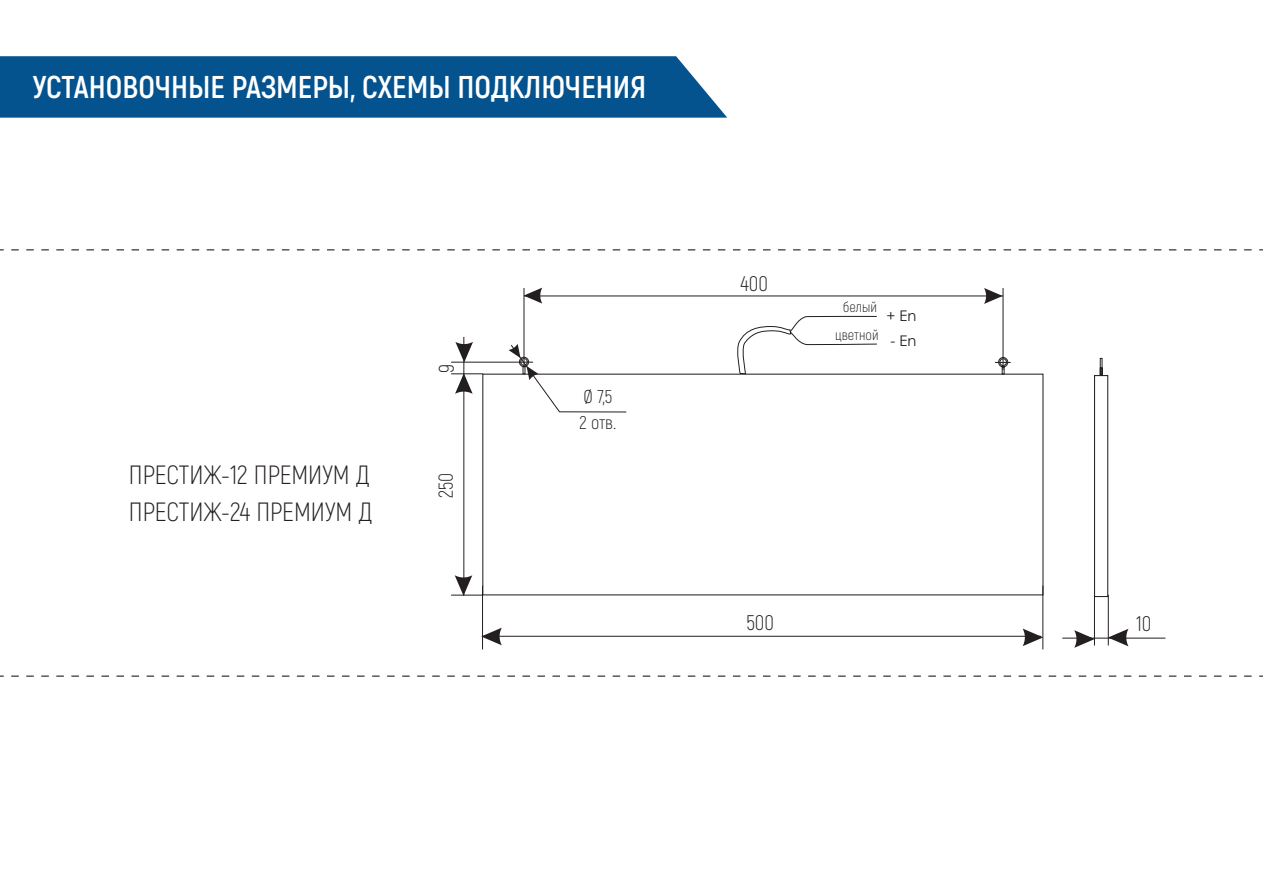
<style>
.page{position:relative;width:1263px;height:893px;background:#fff}
.page>*{position:absolute;margin:0;border:0;box-sizing:border-box;transform-origin:0 0}
.t1{font:700 31.5px "Akrobat";color:#fff}
.t2{font:300 26.4px/36.9px "Akrobat";color:#231f20}
.t3{font:300 21.15px "Akrobat";color:#231f20}
.t4{font:300 20.1px "Akrobat";color:#231f20}
.t5{font:300 18.45px/25.3px "Akrobat";color:#231f20}
.t6{font:14.7px "Century Gothic";color:#231f20}
.t7{font:300 14.55px/27.8px "Akrobat";color:#231f20;text-align:center}
</style>
<div class="page">
<div style="left:0;top:56px;width:727px;height:62px;background:#04538f"></div>
<svg style="left:11px;top:249px;width:1252px;height:2px"></svg>
<svg style="left:11px;top:675px;width:1252px;height:2px"></svg>
<hr style="left:464px;top:337px;width:1px;height:259px;background:#231f20">
<hr style="left:451px;top:374px;width:32px;height:1px;background:#231f20">
<hr style="left:451px;top:362px;width:82px;height:1px;background:#231f20">
<hr style="left:451px;top:595px;width:32px;height:1px;background:#231f20">
<hr style="left:524px;top:296px;width:479px;height:1px;background:#231f20">
<hr style="left:1003px;top:288px;width:1px;height:82px;background:#231f20">
<svg style="left:995px;top:357px;width:16px;height:17px"></svg>
<hr style="left:524px;top:288px;width:1px;height:78px;background:#231f20">
<hr style="left:482px;top:585px;width:1px;height:64px;background:#231f20">
<hr style="left:1042px;top:585px;width:1px;height:64px;background:#231f20">
<hr style="left:483px;top:636px;width:558px;height:1px;background:#231f20">
<svg style="left:509px;top:344px;width:118px;height:68px"></svg>
<svg style="left:1023px;top:629px;width:20px;height:17px"></svg>
<svg style="left:481px;top:628px;width:21px;height:17px"></svg>
<svg style="left:455px;top:373px;width:18px;height:21px"></svg>
<svg style="left:455px;top:575px;width:17px;height:21px"></svg>
<svg style="left:455px;top:342px;width:18px;height:20px"></svg>
<svg style="left:524px;top:288px;width:18px;height:16px"></svg>
<svg style="left:984px;top:288px;width:19px;height:16px"></svg>
<svg style="left:735px;top:316px;width:143px;height:59px"></svg>
<div style="left:1094px;top:375px;width:14px;height:222px;border:1px solid #231f20"></div>
<svg style="left:1100px;top:358px;width:2px;height:17px"></svg>
<hr style="left:1094px;top:595px;width:1px;height:51px;background:#231f20">
<hr style="left:1108px;top:595px;width:1px;height:50px;background:#231f20">
<hr style="left:1062px;top:638px;width:103px;height:1px;background:#231f20">
<svg style="left:1074px;top:630px;width:21px;height:18px"></svg>
<svg style="left:1108px;top:629px;width:20px;height:17px"></svg>
<p class="t1" style="left:33px;top:67px;width:615px">УСТАНОВОЧНЫЕ РАЗМЕРЫ, СХЕМЫ ПОДКЛЮЧЕНИЯ</p>
<p class="t3" style="left:434px;top:373px;width:11px;rotate:-90deg">9</p>
<p class="t2" style="left:129px;top:457px;width:245px">ПРЕСТИЖ-12 ПРЕМИУМ Д<br>ПРЕСТИЖ-24 ПРЕМИУМ Д</p>
<p class="t4" style="left:434px;top:498px;width:27px;rotate:-90deg">250</p>
<p class="t5" style="left:579px;top:384px;width:38px">Ø 7,5<br>2 отв.</p>
<p class="t3" style="left:740px;top:271px;width:29px">400</p>
<p class="t7" style="left:835px;top:293px;width:45px">белый цветной</p>
<p class="t6" style="left:886px;top:305px;width:31px">+ En</p>
<p class="t6" style="left:890px;top:330px;width:27px">- En</p>
<p class="t3" style="left:746px;top:610px;width:29px">500</p>
<p class="t3" style="left:1136px;top:611px;width:17px">10</p>
</div>
